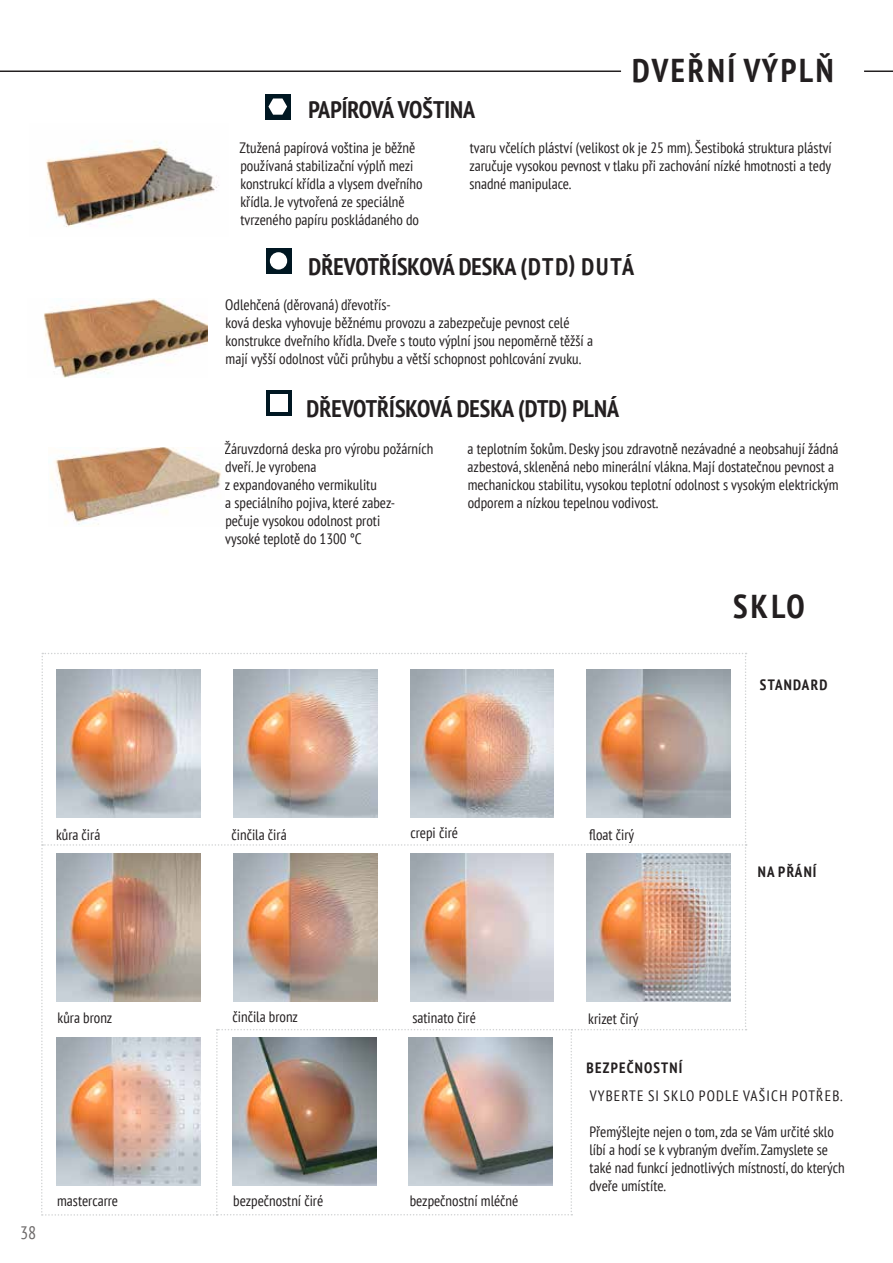
<style>
.page{position:relative;width:893px;height:1263px;background:#fff}
.page>*{position:absolute;margin:0;border:0;box-sizing:border-box;transform-origin:0 0}
.t1{font:700 condensed 33px "PT Sans";letter-spacing:.08em;color:#231f20}
.t2{font:700 condensed 24px "PT Sans";color:#231f20}
.t3{font:condensed 18px "PT Sans";color:#6e6b6b}
.t4{font:condensed 15px/18px "PT Sans";color:#231f20}
.t5{font:condensed 15px "PT Sans";letter-spacing:.08em;color:#231f20}
.t6{font:700 condensed 15px "PT Sans";letter-spacing:.08em;color:#231f20}
</style>
<div class="page">
<div style="left:266px;top:390px;width:25px;height:26px;background:#001722"></div>
<div style="left:270px;top:395px;width:17px;height:17px;background:#fff"></div>
<div style="left:266px;top:248px;width:25px;height:26px;background:#001722"></div>
<div style="left:270px;top:252px;width:17px;height:18px;background:#fff;border-radius:50%"></div>
<hr style="left:0;top:71px;width:621px;height:1px;background:#231f20">
<div style="left:265px;top:94px;width:26px;height:25px;background:#001722"></div>
<svg style="left:268px;top:98px;width:19px;height:17px"></svg>
<img style="left:46px;top:141px;width:173px;height:86px">
<img style="left:44px;top:298px;width:163px;height:79px">
<img style="left:50px;top:448px;width:171px;height:77px">
<svg style="left:864px;top:71px;width:29px;height:1px"></svg>
<img style="left:41px;top:653px;width:706px;height:563px">
<h2 class="t2" style="left:308px;top:94px;width:168px">PAPÍROVÁ VOŠTINA</h2>
<h1 class="t1" style="left:632px;top:48px;width:203px">DVEŘNÍ VÝPLŇ</h1>
<p class="t4" style="left:240px;top:138px;width:184px">Ztužená papírová voština je běžně používaná stabilizační výplň mezi konstrukcí křídla a vlysem dveřního křídla. Je vytvořená ze speciálně tvrzeného papíru poskládaného do</p>
<p class="t4" style="left:469px;top:138px;width:364px;text-align:justify">tvaru včelích pláství (velikost ok je 25 mm). Šestiboká struktura pláství zaručuje vysokou pevnost v tlaku při zachování nízké hmotnosti a tedy snadné manipulace.</p>
<h2 class="t2" style="left:309px;top:250px;width:327px">DŘEVOTŘÍSKOVÁ DESKA (DTD) DUTÁ</h2>
<p class="t4" style="left:225px;top:296px;width:369px">Odlehčená (děrovaná) dřevotřís-<br>ková deska vyhovuje běžnému provozu a zabezpečuje pevnost celé konstrukce dveřního křídla. Dveře s touto výplní jsou nepoměrně těžší a mají vyšší odolnost vůči průhybu a větší schopnost pohlcování zvuku.</p>
<h2 class="t2" style="left:307px;top:393px;width:314px">DŘEVOTŘÍSKOVÁ DESKA (DTD) PLNÁ</h2>
<p class="t4" style="left:225px;top:440px;width:210px">Žáruvzdorná deska pro výrobu požárních dveří. Je vyrobena<br>z expandovaného vermikulitu<br>a speciálního pojiva, které zabez-<br>pečuje vysokou odolnost proti<br>vysoké teplotě do 1300 °C</p>
<p class="t4" style="left:468px;top:440px;width:373px">a teplotním šokům. Desky jsou zdravotně nezávadné a neobsahují žádná azbestová, skleněná nebo minerální vlákna. Mají dostatečnou pevnost a mechanickou stabilitu, vysokou teplotní odolnost s vysokým elektrickým odporem a nízkou tepelnou vodivost.</p>
<h1 class="t1" style="left:733px;top:585px;width:73px">SKLO</h1>
<p class="t6" style="left:760px;top:675px;width:69px">STANDARD</p>
<p class="t4" style="left:56px;top:825px;width:46px">kůra čirá</p>
<p class="t4" style="left:58px;top:1008px;width:56px">kůra bronz</p>
<p class="t4" style="left:231px;top:825px;width:57px">činčila čirá</p>
<p class="t4" style="left:232px;top:1008px;width:67px">činčila bronz</p>
<p class="t4" style="left:410px;top:823px;width:49px">crepi čiré</p>
<p class="t4" style="left:412px;top:1009px;width:65px">satinato čiré</p>
<p class="t3" style="left:20px;top:1221px;width:18px">38</p>
<p class="t4" style="left:57px;top:1191px;width:62px">mastercarre</p>
<p class="t4" style="left:233px;top:1191px;width:92px">bezpečnostní čiré</p>
<p class="t4" style="left:410px;top:1191px;width:110px">bezpečnostní mléčné</p>
<p class="t4" style="left:589px;top:825px;width:47px">float čirý</p>
<p class="t4" style="left:588px;top:1009px;width:52px">krizet čirý</p>
<p class="t6" style="left:587px;top:1057px;width:97px">BEZPEČNOSTNÍ</p>
<p class="t6" style="left:758px;top:862px;width:60px">NA PŘÁNÍ</p>
<p class="t5" style="left:590px;top:1086px;width:254px">VYBERTE SI SKLO PODLE VAŠICH POTŘEB.</p>
<p class="t4" style="left:589px;top:1122px;width:257px">Přemýšlejte nejen o tom, zda se Vám určité sklo líbí a hodí se k vybraným dveřím. Zamyslete se také nad funkcí jednotlivých místností, do kterých dveře umístíte.</p>
</div>
